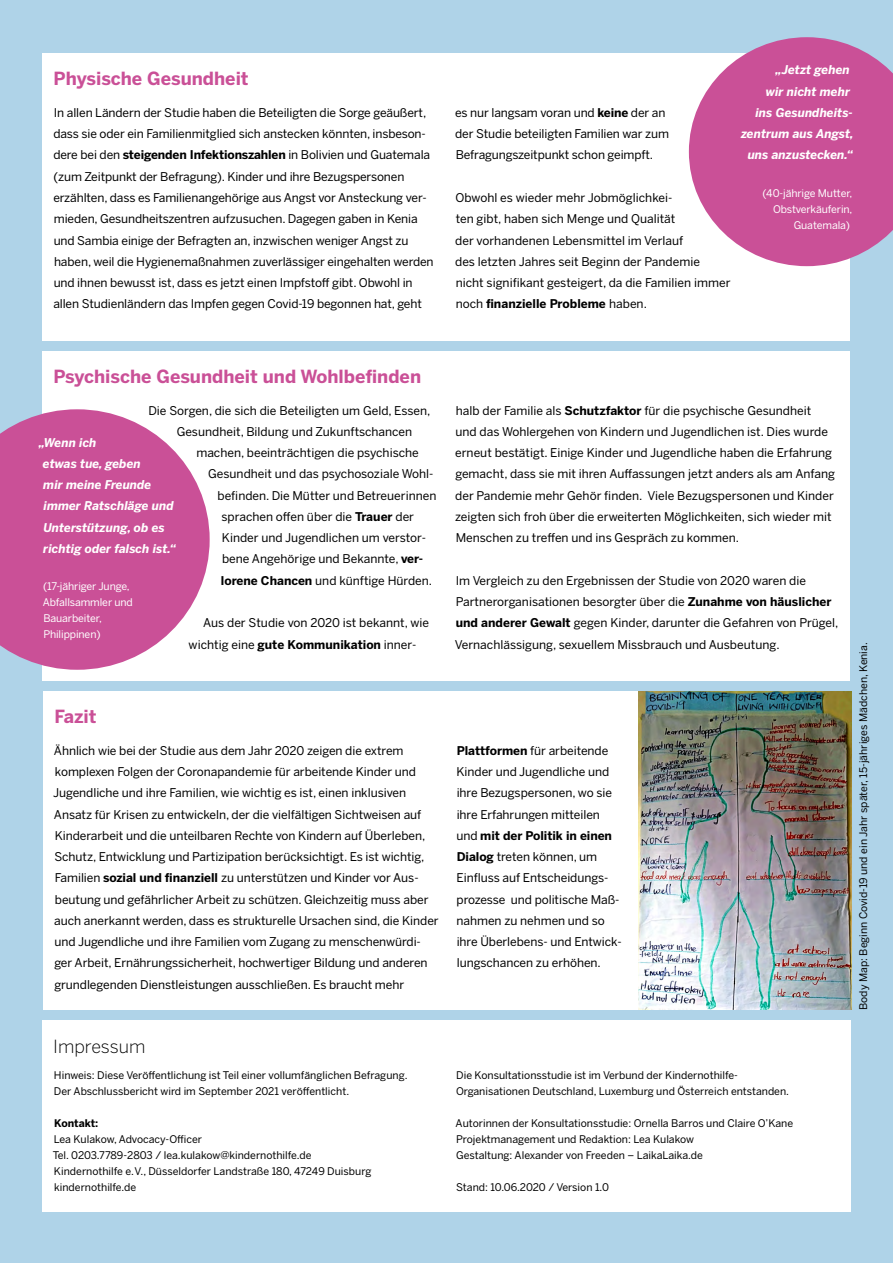
<style>
.page{position:relative;width:893px;height:1263px;background:#afd3e8}
.page>*{position:absolute;margin:0;border:0;box-sizing:border-box;transform-origin:0 0}
.KNH___P___headline{font:700 18px "Benton Sans";color:#ca5097}
.KNH___P___Intro{font:300 18px "Benton Sans";color:#000}
.KNH___P{font:12px/21.3px "Benton Sans";letter-spacing:-.005em;color:#000}
.KNH___P_-_Quotes{font:italic 700 12px/21.3px "Benton Sans";color:#fff}
.KNH___P___Marginalte{font:10.5px/15.9px "Benton Sans";color:#000}
.KNH_-_P_-_Quotes_-_Z{font:10.5px/15.9px "Benton Sans";letter-spacing:-.01em;color:#fff}
.KNH___P___Marginalte-2{font:700 10.5px "Benton Sans";color:#000}
.s1{font-weight:700}
</style>
<div class="page">
<div style="left:43px;top:691px;width:808px;height:319px;background:#fff"></div>
<div style="left:43px;top:351px;width:807px;height:329px;background:#fff"></div>
<div style="left:43px;top:53px;width:807px;height:287px;background:#fff"></div>
<div style="left:43px;top:1020px;width:808px;height:192px;background:#fff"></div>
<svg style="left:0;top:409px;width:210px;height:261px;fill:#ca5097"></svg>
<svg style="left:689px;top:37px;width:204px;height:229px;fill:#ca5097"></svg>
<img style="left:639px;top:691px;width:212px;height:319px">
<p class="KNH___P___headline" style="left:54px;top:68px;width:197px">Physische Gesundheit</p>
<p class="KNH___P" style="left:53px;top:102px;width:382px">In allen Ländern der Studie haben die Beteiligten die Sorge geäußert, dass sie oder ein Familienmitglied sich anstecken könnten, insbeson&shy;dere bei den <span class="s1">steigenden Infektionszahlen</span> in Bolivien und Guatemala (zum Zeitpunkt der Befragung). Kinder und ihre Bezugspersonen erzählten, dass es Familienangehörige aus Angst vor Ansteckung ver&shy;mieden, Gesundheitszentren aufzusuchen. Dagegen gaben in Kenia und Sambia einige der Befragten an, inzwischen weniger Angst zu haben, weil die Hygienemaßnahmen zuverlässiger eingehalten werden und ihnen bewusst ist, dass es jetzt einen Impfstoff gibt. Obwohl in allen Studienländern das Impfen gegen Covid-19 begonnen hat, geht</p>
<p class="KNH___P" style="left:455px;top:102px;width:215px">es nur langsam voran und <span class="s1">keine</span> der an der Studie beteiligten Familien war zum<br>Befragungszeitpunkt schon geimpft.</p>
<p class="KNH___P" style="left:455px;top:187px;width:277px">Obwohl es wieder mehr Jobmöglichkei-<br>ten gibt, haben sich Menge und Qualität<br>der vorhandenen Lebensmittel im Verlauf<br>des letzten Jahres seit Beginn der Pandemie nicht signifikant gesteigert, da die Familien immer noch <span class="s1">finanzielle Probleme</span> haben.</p>
<p class="KNH___P_-_Quotes" style="left:775px;top:60px;width:76px">„Jetzt gehen</p>
<p class="KNH___P_-_Quotes" style="left:766px;top:81px;width:86px">wir nicht mehr</p>
<p class="KNH___P_-_Quotes" style="left:755px;top:102px;width:99px">ins Gesundheits-</p>
<p class="KNH___P_-_Quotes" style="left:741px;top:123px;width:114px">zentrum aus Angst,</p>
<p class="KNH___P_-_Quotes" style="left:748px;top:145px;width:107px">uns anzustecken.“</p>
<p class="KNH_-_P_-_Quotes_-_Z" style="left:763px;top:185px;width:91px;text-align:right">(40-jährige Mutter,<br>Obstverkäuferin,<br>Guatemala)</p>
<p class="KNH___P___headline" style="left:54px;top:365px;width:369px">Psychische Gesundheit und Wohlbefinden</p>
<p class="KNH___P" style="left:148px;top:399px;width:284px">Die Sorgen, die sich die Beteiligten um Geld, Essen,</p>
<p class="KNH___P" style="left:177px;top:421px;width:237px">Gesundheit, Bildung und Zukunftschancen</p>
<p class="KNH___P" style="left:196px;top:442px;width:224px">machen, beeinträchtigen die psychische</p>
<p class="KNH___P" style="left:208px;top:463px;width:227px">Gesundheit und das psychosoziale Wohl-</p>
<p class="KNH___P" style="left:218px;top:484px;width:220px">befinden. Die Mütter und Betreuerinnen</p>
<p class="KNH___P" style="left:221px;top:506px;width:194px">sprachen offen über die <span class="s1">Trauer</span> der</p>
<p class="KNH___P" style="left:222px;top:527px;width:206px">Kinder und Jugendlichen um verstor-</p>
<p class="KNH___P" style="left:222px;top:548px;width:203px">bene Angehörige und Bekannte, <span class="s1">ver-</span></p>
<p class="KNH___P" style="left:221px;top:569px;width:213px"><span class="s1">lorene Chancen</span> und künftige Hürden.</p>
<p class="KNH___P" style="left:189px;top:612px;width:242px;text-indent:14px">Aus der Studie von 2020 ist bekannt, wie wichtig eine <span class="s1">gute Kommunikation</span> inner-</p>
<p class="KNH___P_-_Quotes" style="left:43px;top:432px;width:135px;text-indent:-4px">„Wenn ich<br>etwas tue, geben<br>mir meine Freunde immer Ratschläge und<br>Unterstützung, ob es richtig oder falsch ist.“</p>
<p class="KNH_-_P_-_Quotes_-_Z" style="left:43px;top:578px;width:92px">(17-jähriger Junge,<br>Abfallsammler und<br>Bauarbeiter,<br>Philippinen)</p>
<p class="KNH___P" style="left:455px;top:399px;width:382px">halb der Familie als <span class="s1">Schutzfaktor</span> für die psychische Gesundheit<br>und das Wohlergehen von Kindern und Jugendlichen ist. Dies wurde erneut bestätigt. Einige Kinder und Jugendliche haben die Erfahrung gemacht, dass sie mit ihren Auffassungen jetzt anders als am Anfang der Pandemie mehr Gehör finden. Viele Bezugspersonen und Kinder zeigten sich froh über die erweiterten Möglichkeiten, sich wieder mit Menschen zu treffen und ins Gespräch zu kommen.</p>
<p class="KNH___P" style="left:455px;top:569px;width:385px">Im Vergleich zu den Ergebnissen der Studie von 2020 waren die Partnerorganisationen besorgter über die <span class="s1">Zunahme von häuslicher und anderer Gewalt</span> gegen Kinder, darunter die Gefahren von Prügel, Vernachlässigung, sexuellem Missbrauch und Ausbeutung.</p>
<p class="KNH___P___headline" style="left:54px;top:706px;width:44px">Fazit</p>
<p class="KNH___P" style="left:53px;top:740px;width:387px">Ähnlich wie bei der Studie aus dem Jahr 2020 zeigen die extrem komplexen Folgen der Coronapandemie für arbeitende Kinder und Jugendliche und ihre Familien, wie wichtig es ist, einen inklusiven Ansatz für Krisen zu entwickeln, der die vielfältigen Sichtweisen auf Kinderarbeit und die unteilbaren Rechte von Kindern auf Überleben, Schutz, Entwicklung und Partizipation berücksichtigt. Es ist wichtig, Familien <span class="s1">sozial und finanziell</span> zu unterstützen und Kinder vor Aus&shy;beutung und gefährlicher Arbeit zu schützen. Gleichzeitig muss aber auch anerkannt werden, dass es strukturelle Ursachen sind, die Kinder und Jugendliche und ihre Familien vom Zugang zu menschenwürdi&shy;ger Arbeit, Ernährungssicherheit, hochwertiger Bildung und anderen grundlegenden Dienstleistungen ausschließen. Es braucht mehr</p>
<p class="KNH___P" style="left:456px;top:740px;width:167px"><span class="s1">Plattformen</span> für arbeitende<br>Kinder und Jugendliche und ihre Bezugspersonen, wo sie ihre Erfahrungen mitteilen und <span class="s1">mit der Politik in einen<br>Dialog</span> treten können, um<br>Einfluss auf Entscheidungs&shy;prozesse und politische Maß&shy;nahmen zu nehmen und so ihre Überlebens- und Entwick&shy;lungschancen zu erhöhen.</p>
<p class="KNH___P___Intro" style="left:53px;top:1035px;width:94px">Impressum</p>
<p class="KNH___P___Marginalte" style="left:54px;top:1067px;width:355px">Hinweis: Diese Veröffentlichung ist Teil einer vollumfänglichen Befragung.<br>Der Abschlussbericht wird im September 2021 veröffentlicht.</p>
<p class="KNH___P___Marginalte-2" style="left:54px;top:1117px;width:46px">Kontakt:</p>
<p class="KNH___P___Marginalte" style="left:54px;top:1131px;width:149px">Lea Kulakow, Advocacy-Officer</p>
<p class="KNH___P___Marginalte" style="left:53px;top:1147px;width:260px">Tel. 0203.7789-2803 / lea.kulakow@kindernothilfe.de</p>
<p class="KNH___P___Marginalte" style="left:54px;top:1163px;width:319px">Kindernothilfe e.V., Düsseldorfer Landstraße 180, 47249 Duisburg</p>
<p class="KNH___P___Marginalte" style="left:54px;top:1179px;width:84px">kindernothilfe.de</p>
<p class="KNH___P___Marginalte" style="left:456px;top:1067px;width:335px">Die Konsultationsstudie ist im Verbund der Kindernothilfe-<br>Organisationen Deutschland, Luxemburg und Österreich entstanden.</p>
<p class="KNH___P___Marginalte" style="left:456px;top:1115px;width:339px">Autorinnen der Konsultationsstudie: Ornella Barros und Claire O’Kane</p>
<p class="KNH___P___Marginalte" style="left:456px;top:1131px;width:239px">Projektmanagement und Redaktion: Lea Kulakow</p>
<p class="KNH___P___Marginalte" style="left:456px;top:1147px;width:248px">Gestaltung: Alexander von Freeden – LaikaLaika.de</p>
<p class="KNH___P___Marginalte" style="left:456px;top:1179px;width:154px">Stand: 10.06.2020 / Version 1.0</p>
<p class="KNH___P___Marginalte" style="left:855px;top:1010px;width:369px;rotate:-90deg">Body Map: Beginn Covid-19 und ein Jahr später, 15-jähriges Mädchen, Kenia.</p>
</div>
